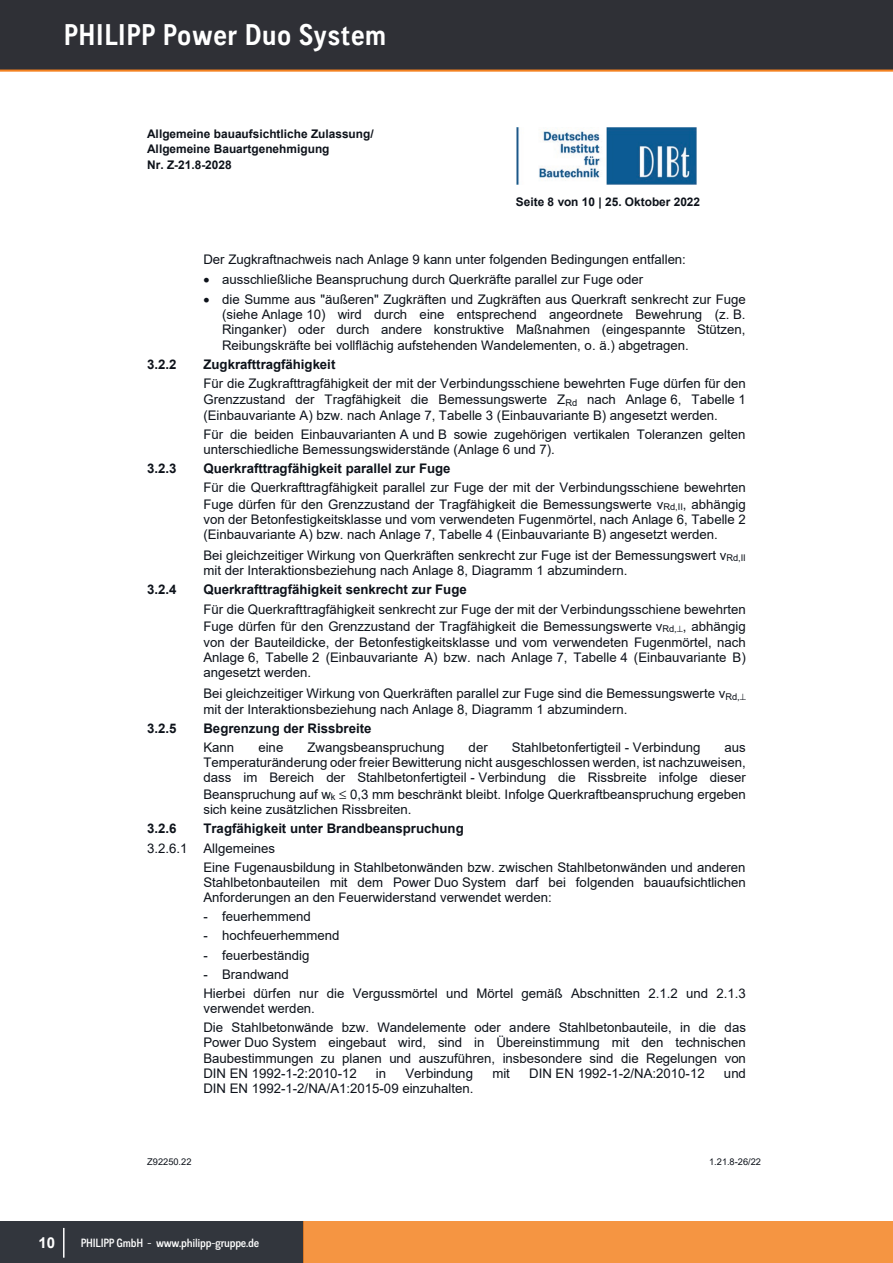
<style>
.page{position:relative;width:893px;height:1263px;background:#fff}
.page>*{position:absolute;margin:0;border:0;box-sizing:border-box;transform-origin:0 0}
.t1{font:700 30px "CA Normal";letter-spacing:.02em;color:#fff}
.t2{font:700 15px "Arial";color:#fff}
.t3{font:13.2px/15.1px "Arial";color:#0d121a}
.t4{font:700 13.2px "Arial";color:#0d121a}
.t5{font:500 12px "CA Normal";letter-spacing:-.02em;color:#fff}
.t6{font:700 11.85px/15.9px "Arial";color:#0d121a}
.t7{font:9.3px "Arial";color:#0d121a}
</style>
<div class="page">
<div style="left:0;top:1221px;width:303px;height:42px;background:#32363d"></div>
<div style="left:0;top:0;width:893px;height:71px;background:#2f3036"></div>
<div style="left:303px;top:1221px;width:590px;height:42px;background:#f59542"></div>
<hr style="left:0;top:70px;width:893px;height:2px;background:#f48221">
<hr style="left:63px;top:1228px;width:2px;height:30px;background:#fff">
<img style="left:516px;top:128px;width:180px;height:57px">
<h1 class="t1" style="left:64px;top:14px;width:324px">PHILIPP Power Duo System</h1>
<p class="t6" style="left:147px;top:126px;width:228px">Allgemeine bauaufsichtliche Zulassung/<br>Allgemeine Bauartgenehmigung<br>Nr. Z-21.8-2028</p>
<p class="t6" style="left:516px;top:194px;width:186px">Seite 8 von 10 | 25. Oktober 2022</p>
<p class="t3" style="left:203px;top:252px;width:484px">Der Zugkraftnachweis nach Anlage 9 kann unter folgenden Bedingungen entfallen:</p>
<p class="t3" style="left:203px;top:272px;width:441px">• ausschließliche Beanspruchung durch Querkräfte parallel zur Fuge oder</p>
<p class="t3" style="left:222px;top:292px;width:525px;text-align:justify;text-indent:-19px">• die Summe aus "äußeren" Zugkräften und Zugkräften aus Querkraft senkrecht zur Fuge (siehe Anlage 10) wird durch eine entsprechend angeordnete Bewehrung (z. B.<br>Ringanker) oder durch andere konstruktive Maßnahmen (eingespannte Stützen, Reibungskräfte bei vollflächig aufstehenden Wandelementen, o. ä.) abgetragen.</p>
<p class="t4" style="left:147px;top:355px;width:31px">3.2.2</p>
<p class="t4" style="left:203px;top:355px;width:133px">Zugkrafttragfähigkeit</p>
<p class="t3" style="left:203px;top:375px;width:544px;line-height:15.9px;text-align:justify">Für die Zugkrafttragfähigkeit der mit der Verbindungsschiene bewehrten Fuge dürfen für den Grenzzustand der Tragfähigkeit die Bemessungswerte Z<sub>Rd</sub> nach Anlage 6, Tabelle 1 (Einbauvariante A) bzw. nach Anlage 7, Tabelle 3 (Einbauvariante B) angesetzt werden.</p>
<p class="t3" style="left:203px;top:427px;width:544px">Für die beiden Einbauvarianten A und B sowie zugehörigen vertikalen Toleranzen gelten unterschiedliche Bemessungswiderstände (Anlage 6 und 7).</p>
<p class="t4" style="left:147px;top:459px;width:31px">3.2.3</p>
<p class="t4" style="left:203px;top:459px;width:249px">Querkrafttragfähigkeit parallel zur Fuge</p>
<p class="t3" style="left:203px;top:480px;width:544px;line-height:15.8px;text-align:justify">Für die Querkrafttragfähigkeit parallel zur Fuge der mit der Verbindungsschiene bewehrten Fuge dürfen für den Grenzzustand der Tragfähigkeit die Bemessungswerte v<sub>Rd,II</sub>, abhängig von der Betonfestigkeitsklasse und vom verwendeten Fugenmörtel, nach Anlage 6, Tabelle 2 (Einbauvariante A) bzw. nach Anlage 7, Tabelle 4 (Einbauvariante B) angesetzt werden.</p>
<p class="t3" style="left:203px;top:547px;width:544px">Bei gleichzeitiger Wirkung von Querkräften senkrecht zur Fuge ist der Bemessungswert v<sub>Rd,II </sub>mit der Interaktionsbeziehung nach Anlage 8, Diagramm 1 abzumindern.</p>
<p class="t4" style="left:147px;top:580px;width:31px">3.2.4</p>
<p class="t4" style="left:203px;top:580px;width:265px">Querkrafttragfähigkeit senkrecht zur Fuge</p>
<p class="t3" style="left:203px;top:600px;width:544px;line-height:17.4px">Für die Querkrafttragfähigkeit senkrecht zur Fuge der mit der Verbindungsschiene bewehrten<br>Fuge dürfen für den Grenzzustand der Tragfähigkeit die Bemessungswerte v<sub>Rd,</sub>⊥, abhängig</p>
<p class="t3" style="left:203px;top:634px;width:544px;text-align:justify">von der Bauteildicke, der Betonfestigkeitsklasse und vom verwendeten Fugenmörtel, nach Anlage 6, Tabelle 2 (Einbauvariante A) bzw. nach Anlage 7, Tabelle 4 (Einbauvariante B) angesetzt werden.</p>
<p class="t3" style="left:203px;top:686px;width:544px;line-height:15.6px">Bei gleichzeitiger Wirkung von Querkräften parallel zur Fuge sind die Bemessungswerte v<sub>Rd,</sub>⊥ mit der Interaktionsbeziehung nach Anlage 8, Diagramm 1 abzumindern.</p>
<p class="t4" style="left:147px;top:719px;width:31px">3.2.5</p>
<p class="t4" style="left:203px;top:719px;width:170px">Begrenzung der Rissbreite</p>
<p class="t3" style="left:203px;top:740px;width:32px">Kann</p>
<p class="t3" style="left:258px;top:740px;width:26px">eine</p>
<p class="t3" style="left:307px;top:740px;width:139px">Zwangsbeanspruchung</p>
<p class="t3" style="left:469px;top:740px;width:21px">der</p>
<p class="t3" style="left:512px;top:740px;width:190px">Stahlbetonfertigteil - Verbindung</p>
<p class="t3" style="left:203px;top:739px;width:544px;line-height:15.6px;text-align:justify;text-indent:521px">aus Temperaturänderung oder freier Bewitterung nicht ausgeschlossen werden, ist nachzuweisen, dass im Bereich der Stahlbetonfertigteil - Verbindung die Rissbreite infolge dieser Beanspruchung auf w<sub>k</sub> ≤ 0,3 mm beschränkt bleibt. Infolge Querkraftbeanspruchung ergeben sich keine zusätzlichen Rissbreiten.</p>
<p class="t4" style="left:147px;top:819px;width:31px">3.2.6</p>
<p class="t4" style="left:203px;top:819px;width:262px">Tragfähigkeit unter Brandbeanspruchung</p>
<p class="t3" style="left:203px;top:838px;width:544px;line-height:19px;text-indent:-56px">3.2.6.1 Allgemeines<br>Eine Fugenausbildung in Stahlbetonwänden bzw. zwischen Stahlbetonwänden und anderen</p>
<p class="t3" style="left:203px;top:875px;width:544px">Stahlbetonbauteilen mit dem Power Duo System darf bei folgenden bauaufsichtlichen<br>Anforderungen an den Feuerwiderstand verwendet werden:</p>
<p class="t3" style="left:203px;top:909px;width:109px">- feuerhemmend</p>
<p class="t3" style="left:203px;top:928px;width:138px">- hochfeuerhemmend</p>
<p class="t3" style="left:203px;top:947px;width:108px">- feuerbeständig</p>
<p class="t3" style="left:203px;top:964px;width:544px;line-height:19.2px">- Brandwand<br>Hierbei dürfen nur die Vergussmörtel und Mörtel gemäß Abschnitten 2.1.2 und 2.1.3</p>
<p class="t3" style="left:203px;top:999px;width:544px;line-height:19px">verwendet werden.<br>Die Stahlbetonwände bzw. Wandelemente oder andere Stahlbetonbauteile, in die das</p>
<p class="t3" style="left:203px;top:1035px;width:544px;text-align:justify">Power Duo System eingebaut wird, sind in Übereinstimmung mit den technischen Baubestimmungen zu planen und auszuführen, insbesondere sind die Regelungen von DIN EN 1992-1-2:2010-12</p>
<p class="t3" style="left:376px;top:1065px;width:12px">in</p>
<p class="t3" style="left:405px;top:1065px;width:69px">Verbindung</p>
<p class="t3" style="left:492px;top:1065px;width:19px">mit</p>
<p class="t3" style="left:529px;top:1065px;width:177px">DIN EN 1992-1-2/NA:2010-12</p>
<p class="t3" style="left:724px;top:1065px;width:23px">und</p>
<p class="t3" style="left:203px;top:1080px;width:272px">DIN EN 1992-1-2/NA/A1:2015-09 einzuhalten.</p>
<p class="t7" style="left:147px;top:1155px;width:46px">Z92250.22</p>
<p class="t7" style="left:709px;top:1155px;width:53px">1.21.8-26/22</p>
<p class="t2" style="left:39px;top:1232px;width:18px">10</p>
<p class="t5" style="left:81px;top:1235px;width:180px">PHILIPP GmbH - www.philipp-gruppe.de</p>
</div>
